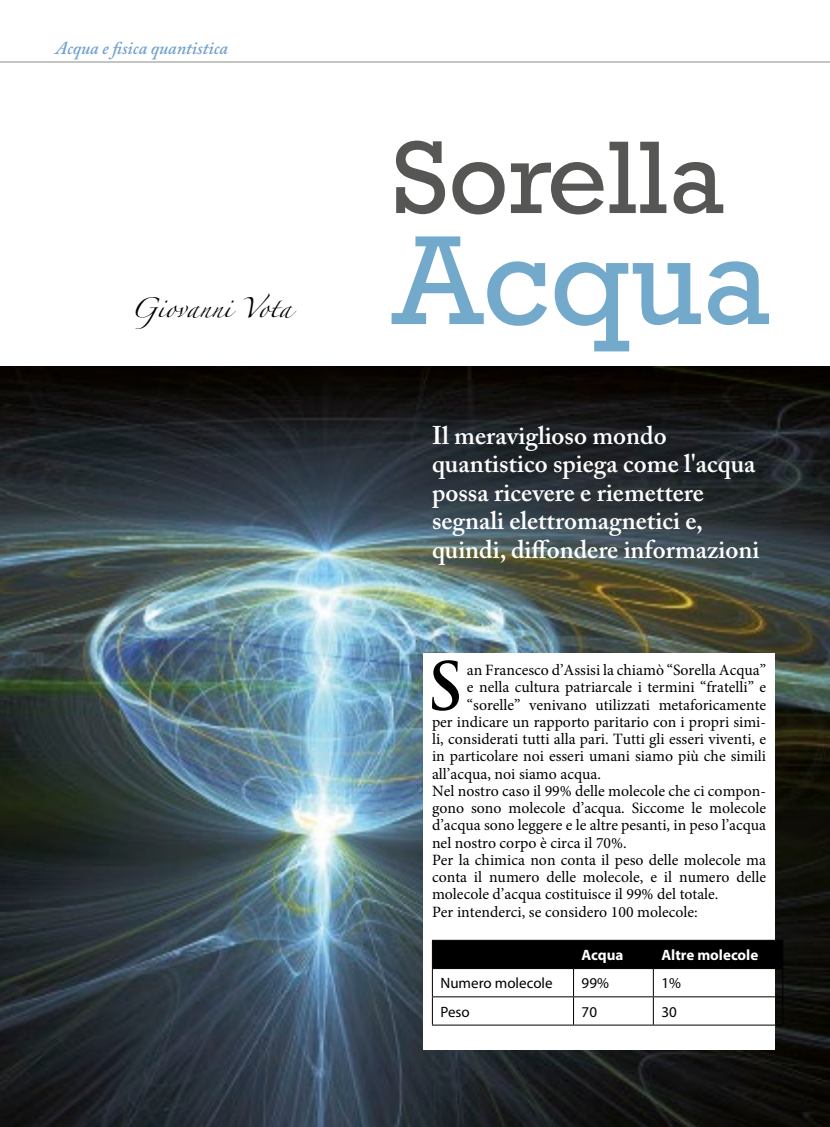
<style>
.page{position:relative;width:830px;height:1127px;background:#fff}
.page>*{position:absolute;margin:0;border:0;box-sizing:border-box;transform-origin:0 0}
.t1{font:129px "Rockwell";color:#73a9cb}
.t2{font:105px "Rockwell";color:#565655}
.t3{font:700 64.35px "Trajan";color:#000}
.t4{font:600 25.5px/28.5px "Adobe Caslon Pro";color:#fff}
.t5{font:italic 600 18px "Adobe Caslon Pro";color:#72a2ce}
.t6{font:18px "Zapfino";letter-spacing:.01em;color:#000}
.t7{font:15.75px "Minion Pro";color:#000}
.t8{font:15px "Myriad Pro";color:#000}
.t9{font:700 15px "Myriad Pro";color:#fff}
</style>
<div class="page">
<hr style="left:0;top:61px;width:829px;height:2px;background:#b2b2b2">
<img style="left:0;top:366px;width:829px;height:761px">
<div style="left:423px;top:653px;width:351px;height:397px;background:#fff"></div>
<svg style="left:432px;top:940px;width:351px;height:85px"></svg>
<hr style="left:432px;top:1025px;width:141px;height:1px;background:#000">
<hr style="left:573px;top:1025px;width:80px;height:1px;background:#000">
<hr style="left:653px;top:1025px;width:129px;height:1px;background:#000">
<p class="t5" style="left:55px;top:37px;width:174px">Acqua e fisica quantistica</p>
<p class="t6" style="left:131px;top:300px;width:162px">Giovanni Vota</p>
<h2 class="t2" style="left:392px;top:117px;width:333px">Sorella</h2>
<h1 class="t1" style="left:392px;top:206px;width:379px">Acqua</h1>
<h3 class="t4" style="left:432px;top:420px;width:329px">Il meraviglioso mondo quantistico spiega come l'acqua possa ricevere e riemettere segnali elettromagnetici e, quindi, diffondere informazioni</h3>
<h3 class="t3" style="left:426px;top:646px;width:39px">S</h3>
<p class="t7" style="left:466px;top:659px;width:300px">an Francesco d’Assisi la chiamò “Sorella Acqua”</p>
<p class="t7" style="left:466px;top:677px;width:300px">e nella cultura patriarcale i termini “fratelli” e</p>
<p class="t7" style="left:466px;top:694px;width:300px">“sorelle” venivano utilizzati metaforicamente</p>
<p class="t7" style="left:432px;top:711px;width:335px">per indicare un rapporto paritario con i propri simi-</p>
<p class="t7" style="left:432px;top:728px;width:335px">li, considerati tutti alla pari. Tutti gli esseri viventi, e</p>
<p class="t7" style="left:432px;top:746px;width:335px">in particolare noi esseri umani siamo più che simili</p>
<p class="t7" style="left:432px;top:763px;width:170px">all’acqua, noi siamo acqua.</p>
<p class="t7" style="left:432px;top:780px;width:335px">Nel nostro caso il 99% delle molecole che ci compon-</p>
<p class="t7" style="left:432px;top:797px;width:335px">gono sono molecole d’acqua. Siccome le molecole</p>
<p class="t7" style="left:432px;top:815px;width:335px">d’acqua sono leggere e le altre pesanti, in peso l’acqua</p>
<p class="t7" style="left:432px;top:832px;width:196px">nel nostro corpo è circa il 70%.</p>
<p class="t7" style="left:432px;top:849px;width:335px">Per la chimica non conta il peso delle molecole ma</p>
<p class="t7" style="left:432px;top:866px;width:335px">conta il numero delle molecole, e il numero delle</p>
<p class="t7" style="left:432px;top:884px;width:288px">molecole d’acqua costituisce il 99% del totale.</p>
<p class="t7" style="left:432px;top:901px;width:267px">Per intenderci, se considero 100 molecole:</p>
<p class="t9" style="left:581px;top:945px;width:43px">Acqua</p>
<p class="t9" style="left:661px;top:945px;width:98px">Altre molecole</p>
<p class="t8" style="left:440px;top:974px;width:114px">Numero molecole</p>
<p class="t8" style="left:581px;top:974px;width:29px">99%</p>
<p class="t8" style="left:661px;top:974px;width:21px">1%</p>
<p class="t8" style="left:440px;top:1002px;width:31px">Peso</p>
<p class="t8" style="left:581px;top:1002px;width:17px">70</p>
<p class="t8" style="left:661px;top:1002px;width:17px">30</p>
</div>
